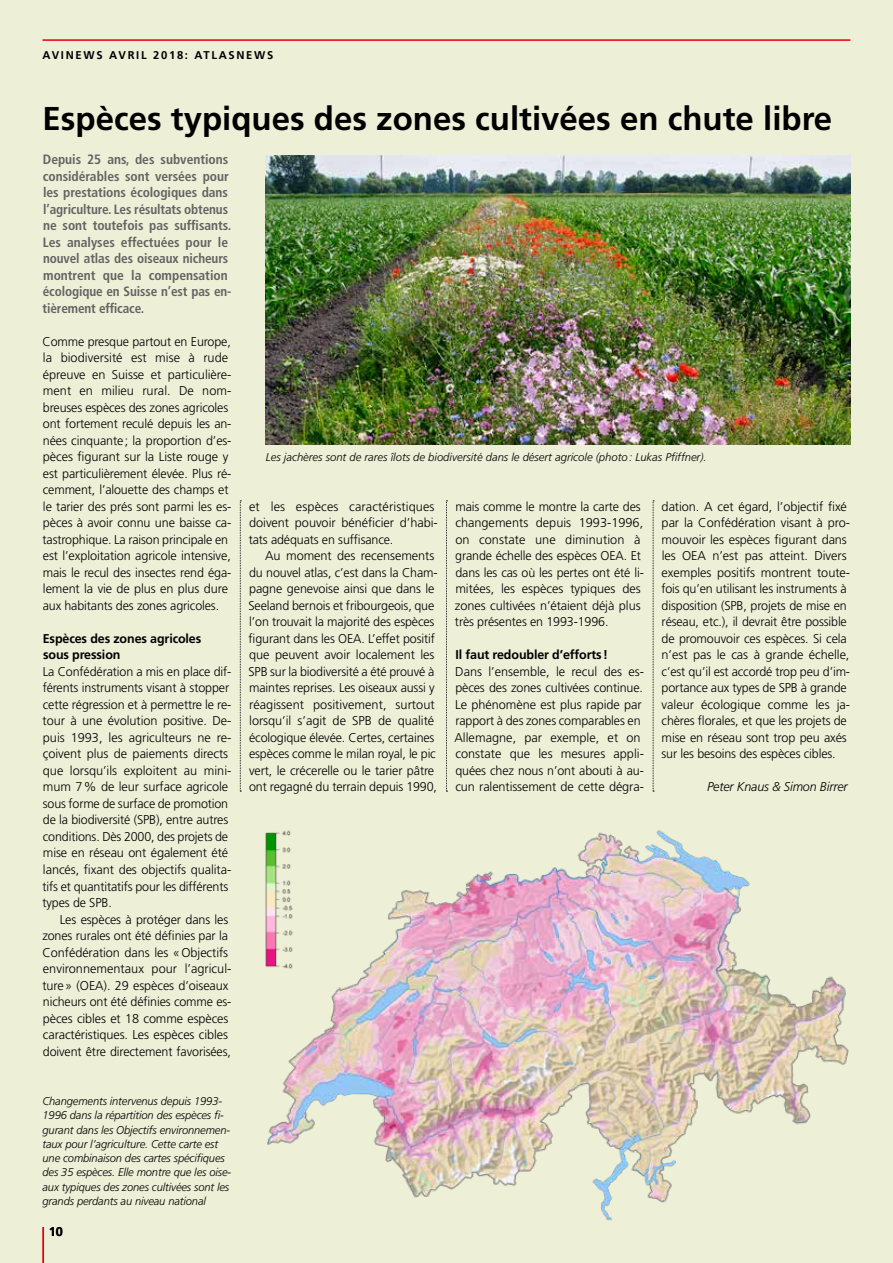
<style>
.page{position:relative;width:893px;height:1263px;background:#eeefd7}
.page>*{position:absolute;margin:0;border:0;box-sizing:border-box;transform-origin:0 0}
.t1{font:700 33px "Frutiger";color:#000}
.t2{font:700 condensed 13.5px/16.5px "Frutiger";letter-spacing:-.005em;color:#636362}
.t3{font:300 12.75px/16.5px "Frutiger";letter-spacing:-.01em;color:#000}
.t4{font:700 12.75px/16.5px "Frutiger";letter-spacing:-.01em;color:#000}
.t5{font:italic 300 12.75px "Frutiger";letter-spacing:-.01em;color:#000}
.t6{font:italic 300 11.25px/14.2px "Frutiger";letter-spacing:-.01em;color:#000}
.t7{font:700 11.25px "Frutiger";letter-spacing:.15em;color:#000}
</style>
<div class="page">
<hr style="left:43px;top:39px;width:807px;height:2px;background:#e3000f">
<hr style="left:43px;top:1227px;width:1px;height:36px;background:#e3000f">
<img style="left:267px;top:830px;width:582px;height:391px">
<img style="left:265px;top:830px;width:36px;height:147px">
<img style="left:266px;top:155px;width:584px;height:290px">
<svg style="left:240px;top:500px;width:1px;height:292px"></svg>
<svg style="left:446px;top:500px;width:1px;height:292px"></svg>
<svg style="left:653px;top:500px;width:1px;height:292px"></svg>
<p class="t7" style="left:43px;top:49px;width:232px">AVINEWS AVRIL 2018: ATLASNEWS</p>
<h1 class="t1" style="left:43px;top:99px;width:791px">Espèces typiques des zones cultivées en chute libre</h1>
<p class="t2" style="left:43px;top:151px;width:190px">Depuis 25 ans, des subventions considérables sont versées pour les prestations écologiques dans l’agriculture. Les résultats obtenus ne sont toutefois pas suffisants.<br>Les analyses effectuées pour le nouvel atlas des oiseaux nicheurs montrent que la compensation écologique en Suisse n’est pas en&shy;tièrement efficace.</p>
<p class="t3" style="left:43px;top:333px;width:190px">Comme presque partout en Europe, la biodiversité est mise à rude épreuve en Suisse et particulière&shy;ment en milieu rural. De nom&shy;breuses espèces des zones agricoles ont fortement reculé depuis les an&shy;nées cinquante; la proportion d’es&shy;pèces figurant sur la Liste rouge y est particulièrement élevée. Plus ré&shy;cemment, l’alouette des champs et le tarier des prés sont parmi les es&shy;pèces à avoir connu une baisse ca&shy;tastrophique. La raison principale en est l’exploitation agricole intensive, mais le recul des insectes rend éga&shy;lement la vie de plus en plus dure aux habitants des zones agricoles.</p>
<p class="t4" style="left:43px;top:630px;width:160px">Espèces des zones agricoles sous pression</p>
<p class="t3" style="left:43px;top:663px;width:190px">La Confédération a mis en place dif&shy;férents instruments visant à stopper cette régression et à permettre le re&shy;tour à une évolution positive. De&shy;puis 1993, les agriculteurs ne re&shy;çoivent plus de paiements directs que lorsqu’ils exploitent au mini&shy;mum 7% de leur surface agricole sous forme de surface de promotion de la biodiversité (SPB), entre autres conditions. Dès 2000, des projets de mise en réseau ont également été lancés, fixant des objectifs qualita&shy;tifs et quantitatifs pour les différents types de SPB.</p>
<p class="t3" style="left:42px;top:911px;width:191px;text-indent:17px">Les espèces à protéger dans les zones rurales ont été définies par la Confédération dans les «Objectifs environnementaux pour l’agricul&shy;ture» (OEA). 29 espèces d’oiseaux nicheurs ont été définies comme es&shy;pèces cibles et 18 comme espèces caractéristiques. Les espèces cibles doivent être directement favorisées,</p>
<p class="t6" style="left:43px;top:1094px;width:190px">Changements intervenus depuis 1993- 1996 dans la répartition des espèces fi&shy;gurant dans les Objectifs environnemen&shy;taux pour l’agriculture. Cette carte est une combinaison des cartes spécifiques des 35 espèces. Elle montre que les oise&shy;aux typiques des zones cultivées sont les grands perdants au niveau national</p>
<p class="t4" style="left:49px;top:1223px;width:16px">10</p>
<p class="t6" style="left:266px;top:450px;width:442px">Les jachères sont de rares îlots de biodiversité dans le désert agricole (photo: Lukas Pfiffner).</p>
<p class="t3" style="left:249px;top:498px;width:190px">et les espèces caractéristiques doivent pouvoir bénéficier d’habi&shy;tats adéquats en suffisance.</p>
<p class="t3" style="left:248px;top:548px;width:191px;text-indent:17px">Au moment des recensements du nouvel atlas, c’est dans la Cham&shy;pagne genevoise ainsi que dans le Seeland bernois et fribourgeois, que l’on trouvait la majorité des espèces figurant dans les OEA. L’effet positif que peuvent avoir localement les SPB sur la biodiversité a été prouvé à maintes reprises. Les oiseaux aussi y réagissent positivement, surtout lorsqu’il s’agit de SPB de qualité écologique élevée. Certes, certaines espèces comme le milan royal, le pic vert, le crécerelle ou le tarier pâtre ont regagné du terrain depuis 1990,</p>
<p class="t3" style="left:455px;top:498px;width:191px">mais comme le montre la carte des changements depuis 1993-1996, on constate une diminution à grande échelle des espèces OEA. Et dans les cas où les pertes ont été li&shy;mitées, les espèces typiques des zones cultivées n’étaient déjà plus très présentes en 1993-1996.</p>
<p class="t4" style="left:455px;top:647px;width:154px">Il faut redoubler d’efforts!</p>
<p class="t3" style="left:454px;top:663px;width:191px">Dans l’ensemble, le recul des es&shy;pèces des zones cultivées continue.<br>Le phénomène est plus rapide par rapport à des zones comparables en Allemagne, par exemple, et on constate que les mesures appli&shy;quées chez nous n’ont abouti à au&shy;cun ralentissement de cette dégra-</p>
<p class="t3" style="left:661px;top:498px;width:190px">dation. A cet égard, l’objectif fixé par la Confédération visant à pro&shy;mouvoir les espèces figurant dans les OEA n’est pas atteint. Divers exemples positifs montrent toute&shy;fois qu’en utilisant les instruments à disposition (SPB, projets de mise en réseau, etc.), il devrait être possible de promouvoir ces espèces. Si cela n’est pas le cas à grande échelle, c’est qu’il est accordé trop peu d’im&shy;portance aux types de SPB à grande valeur écologique comme les ja&shy;chères florales, et que les projets de mise en réseau sont trop peu axés sur les besoins des espèces cibles.</p>
<p class="t5" style="left:707px;top:780px;width:142px">Peter Knaus &amp; Simon Birrer</p>
</div>
